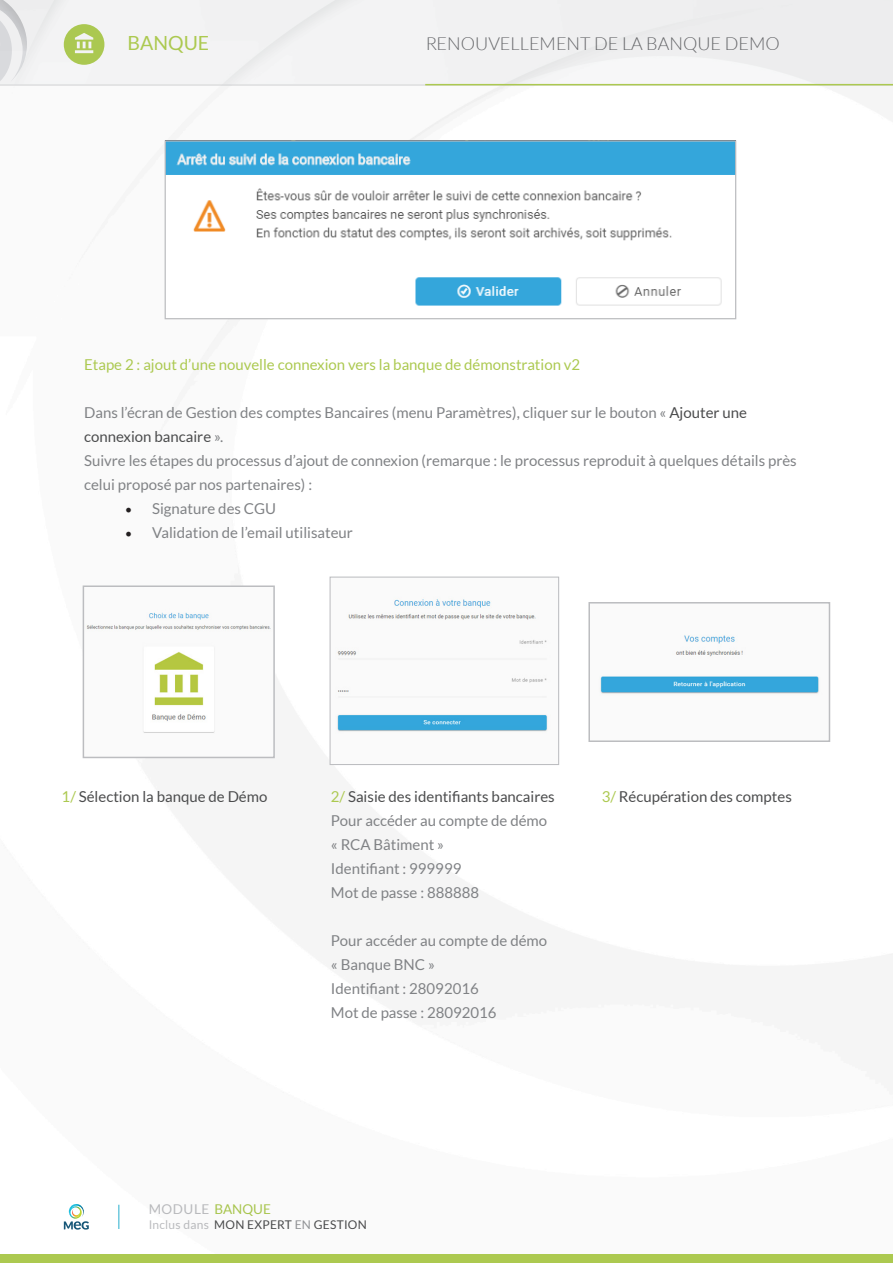
<style>
.page{position:relative;width:893px;height:1263px;background:#fff}
.page>*{position:absolute;margin:0;border:0;box-sizing:border-box;transform-origin:0 0}
.t1{font:19.5px "Lato";color:#acc950}
.t2{font:300 18px "Lato";color:#6c6d70}
.t3{font:15px/24px "Lato";color:#808285}
.t4{font:15px "Lato";color:#4b4c4d}
.t5{font:15px "Lato";color:#acc950}
.t6{font:13.5px "Lato";letter-spacing:.02em;color:#bcbdc0}
.t7{font:12px "Lato";letter-spacing:.02em;color:#4b4c4d}
.s1{color:#4b4c4d}
.s2{font-family:"Minion Pro";font-size:18px;color:#231f20}
.s3{color:#acc950}
.s4{color:#bcbdc0}
.s5{color:#939598}
</style>
<div class="page">
<div style="left:0;top:0;width:893px;height:85px;background:#f2f3f4"></div>
<hr style="left:0;top:85px;width:893px;height:1px;background:#a8a9ad">
<img style="left:167px;top:142px;width:567px;height:164px">
<div style="left:165px;top:140px;width:571px;height:179px;border:1px solid #bcbdc0"></div>
<img style="left:336px;top:598px;width:212px;height:134px">
<div style="left:330px;top:577px;width:229px;height:188px;border:1px solid #bcbdc0"></div>
<img style="left:86px;top:612px;width:185px;height:121px">
<div style="left:83px;top:585px;width:192px;height:173px;border:2px solid #bcbdc0"></div>
<img style="left:600px;top:634px;width:219px;height:60px">
<div style="left:588px;top:602px;width:242px;height:140px;border:2px solid #bcbdc0"></div>
<div style="left:0;top:1254px;width:893px;height:9px;background:#acc950"></div>
<svg style="left:63px;top:1204px;width:26px;height:26px"></svg>
<svg style="left:118px;top:1205px;width:1px;height:24px"></svg>
<svg style="left:64px;top:24px;width:40px;height:41px"></svg>
<hr style="left:425px;top:84px;width:468px;height:1px;background:#acc950">
<svg style="left:0;top:0;width:27px;height:86px"></svg>
<h1 class="t1" style="left:128px;top:32px;width:83px">BANQUE</h1>
<p class="t2" style="left:425px;top:34px;width:356px">RENOUVELLEMENT DE LA BANQUE DEMO</p>
<p class="t5" style="left:84px;top:356px;width:498px">Etape 2 : ajout d’une nouvelle connexion vers la banque de démonstration v2</p>
<p class="t3" style="left:84px;top:400px;width:664px">Dans l’écran de Gestion des comptes Bancaires (menu Paramètres), cliquer sur le bouton « <span class="s1">Ajouter une connexion bancaire</span> ».</p>
<p class="t3" style="left:84px;top:448px;width:714px">Suivre les étapes du processus d’ajout de connexion (remarque : le processus reproduit à quelques détails près celui proposé par nos partenaires) :</p>
<p class="t3" style="left:125px;top:496px;width:153px"><span class="s2">•</span> Signature des CGU</p>
<p class="t3" style="left:125px;top:520px;width:229px"><span class="s2">•</span> Validation de l’email utilisateur</p>
<p class="t4" style="left:62px;top:788px;width:207px"><span class="s3">1/</span> Sélection la banque de Démo</p>
<p class="t4" style="left:331px;top:788px;width:225px"><span class="s3">2/</span> Saisie des identifiants bancaires</p>
<p class="t4" style="left:602px;top:788px;width:192px"><span class="s3">3/</span> Récupération des comptes</p>
<p class="t3" style="left:331px;top:808px;width:218px">Pour accéder au compte de démo</p>
<p class="t3" style="left:331px;top:832px;width:115px">« RCA Bâtiment »</p>
<p class="t3" style="left:331px;top:856px;width:132px">Identifiant : 999999</p>
<p class="t3" style="left:331px;top:880px;width:150px">Mot de passe : 888888</p>
<p class="t3" style="left:331px;top:928px;width:218px">Pour accéder au compte de démo</p>
<p class="t3" style="left:331px;top:952px;width:106px">« Banque BNC »</p>
<p class="t3" style="left:331px;top:976px;width:149px">Identifiant : 28092016</p>
<p class="t3" style="left:331px;top:1000px;width:167px">Mot de passe : 28092016</p>
<p class="t6" style="left:149px;top:1202px;width:124px">MODULE <span class="s3">BANQUE</span></p>
<p class="t7" style="left:149px;top:1218px;width:220px"><span class="s4">Inclus dans</span> MON EXPERT <span class="s5">EN</span> GESTION</p>
</div>
